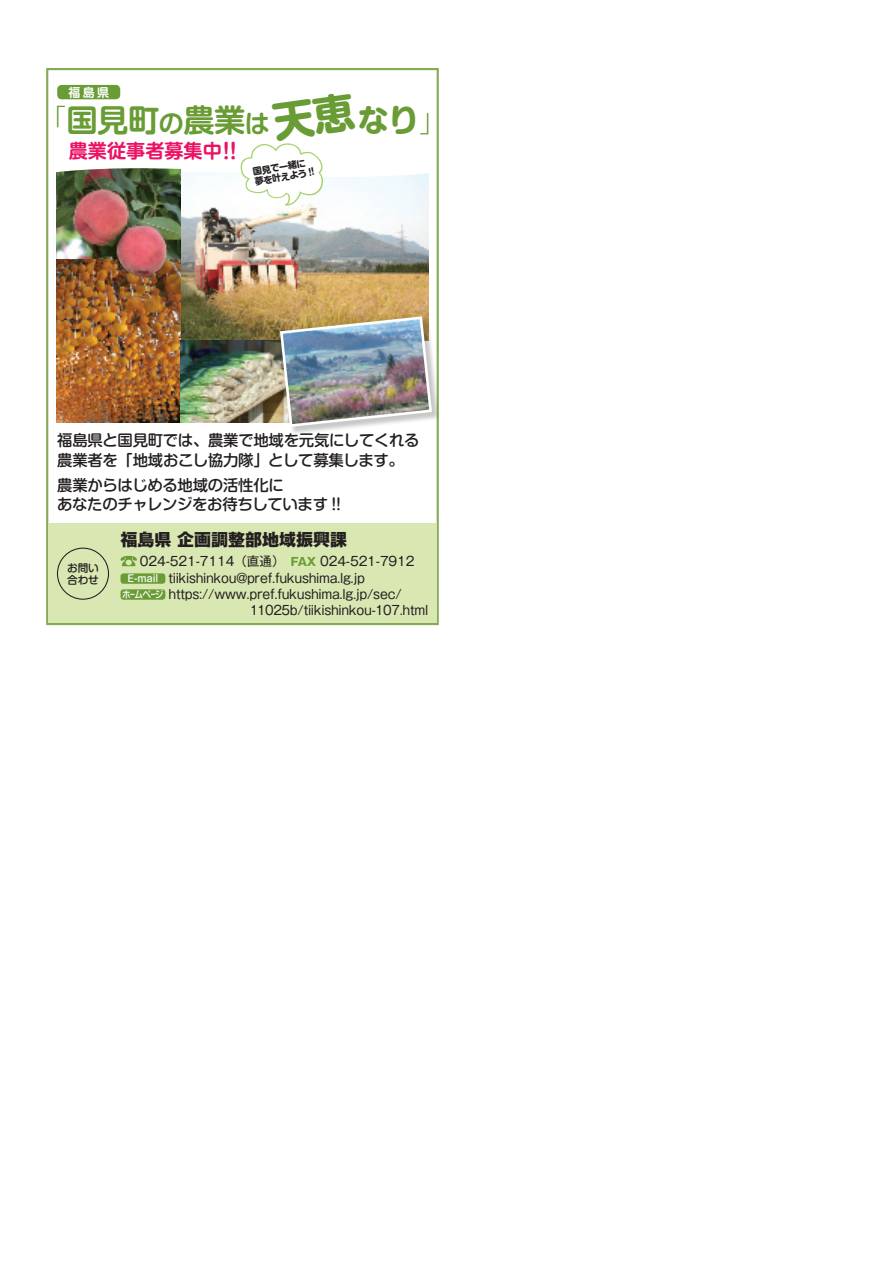
<style>
.page{position:relative;width:893px;height:1263px;background:#fff}
.page>*{position:absolute;margin:0;border:0;box-sizing:border-box;transform-origin:0 0}
.t1{font:700 31.35px "Shin M Go Pro De";color:#699c35}
.t2{font:700 31.35px "Shin M Go Pro";color:#699c35}
.t3{font:700 19.2px "Shin M Go Pro De";color:#ec1163}
.t4{font:800 16.95px "Gothic MB101 Pro";color:#231f20}
.t5{font:500 15.45px "Shin M Go Pro";letter-spacing:-.02em;color:#231f20}
.t6{font:12.75px "Gothic MB101 Pro";letter-spacing:-.02em;color:#231f20}
.t7{font:700 12px "Shin M Go Pro De";color:#fff}
.t8{font:500 10.65px "Shin M Go Pro";color:#231f20}
.t9{font:500 9.6px "Shin M Go Pro";letter-spacing:-.06em;color:#fff}
.t10{font:500 9.6px "Shin M Go Pro";letter-spacing:-.06em;color:#fff;scale:.9 1}
.t11{font:700 9.15px "Shin M Go Pro";color:#231f20}
.s1{font-family:"Kaimin Tu Std";font-weight:400}
.s2{font-size:24.9px}
.s3{font-size:20.85px}
.s4{font-weight:700;font-size:11.55px;color:#699c35}
</style>
<div class="page">
<div style="left:46px;top:68px;width:393px;height:557px;border:2px solid #84ab54"></div>
<div style="left:48px;top:523px;width:389px;height:100px;background:#d9e8b2"></div>
<svg style="left:121px;top:556px;width:16px;height:10px"></svg>
<div style="left:121px;top:573px;width:44px;height:11px;background:#699c35;border-radius:3px"></div>
<div style="left:121px;top:589px;width:44px;height:11px;background:#699c35;border-radius:3px"></div>
<div style="left:57px;top:548px;width:52px;height:52px;border:1px solid #231f20;border-radius:50%"></div>
<img style="left:181px;top:206px;width:247px;height:135px">
<img style="left:57px;top:206px;width:124px;height:217px">
<img style="left:181px;top:341px;width:98px;height:82px">
<div style="left:280px;top:316px;width:161px;height:119px;background:#231f20;opacity:.25"></div>
<img style="left:279px;top:315px;width:154px;height:113px">
<div style="left:57px;top:85px;width:63px;height:14px;background:#699c35;border-radius:4px"></div>
<img style="left:117px;top:245px;width:50px;height:32px">
<svg style="left:56px;top:91px;width:373px;height:115px"></svg>
<p class="t7" style="left:68px;top:82px;width:42px">福島県</p>
<p class="t1" style="left:36px;top:94px;width:236px"><span class="s1">「</span>国見町<span class="s2">の</span>農業<span class="s2">は</span></p>
<p class="t2" style="left:358px;top:94px;width:94px">なり<span class="s1">」</span></p>
<p class="t3" style="left:69px;top:135px;width:169px">農業従事者募集中<span class="s3">!!</span></p>
<p class="t11" style="left:252px;top:164px;width:55px;rotate:-10deg">国見で一緒に</p>
<p class="t11" style="left:254px;top:175px;width:62px;rotate:-10deg">夢を叶えよう !!</p>
<p class="t5" style="left:57px;top:428px;width:364px">福島県と国見町では、農業で地域を元気にしてくれる</p>
<p class="t5" style="left:57px;top:447px;width:348px">農業者を「地域おこし協力隊」として募集します。</p>
<p class="t5" style="left:57px;top:473px;width:228px">農業からはじめる地域の活性化に</p>
<p class="t5" style="left:57px;top:492px;width:285px">あなたのチャレンジをお待ちしています !!</p>
<p class="t8" style="left:67px;top:559px;width:33px">お問い</p>
<p class="t8" style="left:67px;top:571px;width:33px">合わせ</p>
<p class="t4" style="left:121px;top:525px;width:228px">福島県 企画調整部地域振興課</p>
<p class="t6" style="left:140px;top:551px;width:276px">024-521-7114（直通）　<span class="s4">FAX</span> 024-521-7912</p>
<p class="t9" style="left:128px;top:571px;width:32px">E-mail</p>
<p class="t6" style="left:168px;top:568px;width:198px">tiikishinkou@pref.fukushima.lg.jp</p>
<p class="t10" style="left:122px;top:587px;width:47px">ホームページ</p>
<p class="t6" style="left:168px;top:584px;width:235px">https://www.pref.fukushima.lg.jp/sec/</p>
<p class="t6" style="left:250px;top:600px;width:180px">11025b/tiikishinkou-107.html</p>
</div>
